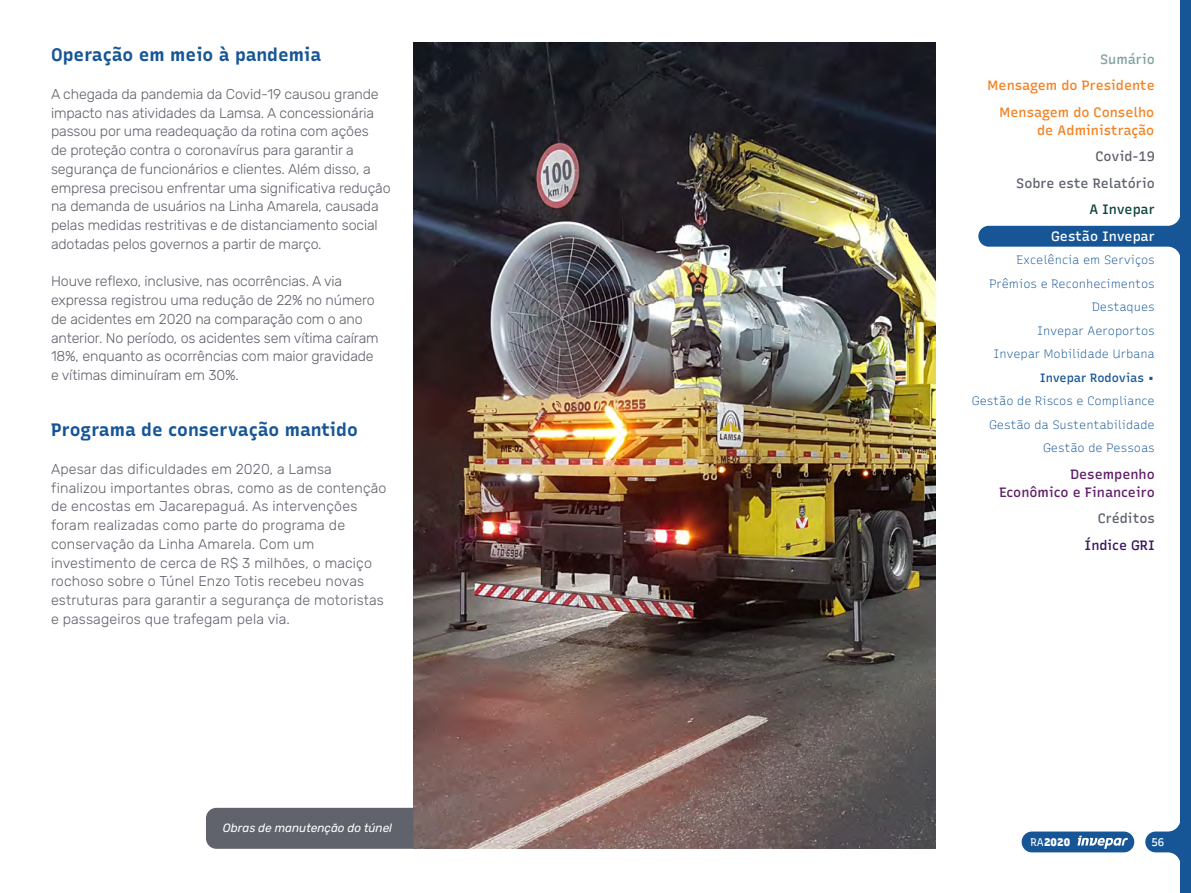
<style>
.page{position:relative;width:1191px;height:893px;background:#fff}
.page>*{position:absolute;margin:0;border:0;box-sizing:border-box;transform-origin:0 0}
.t1{font:300 18px "Recursive Sans Linear";color:#165696}
.t2{font:300 14.25px/18.8px "Rubik";letter-spacing:-.01em;color:#60636c}
.t3{font:300 14.25px/18.8px "Rubik";letter-spacing:.01em;color:#60636c}
.t4{font:300 13.5px/26.5px "Recursive Sans Linear";color:#f48222;text-align:right}
.t5{font:300 13.5px/26.5px "Recursive Sans Linear";color:#60636c;text-align:right}
.t6{font:300 13.5px/18px "Recursive Sans Linear";color:#601e69;text-align:right}
.t7{font:300 13.5px "Recursive Sans Linear";color:#fff}
.t8{font:300 13.5px "Recursive Sans Linear";color:#361461}
.t9{font:300 13.5px "Recursive Sans Linear";letter-spacing:-.005em;color:#0b433a}
.t10{font:300 13.5px "Recursive Sans Linear";color:#80a19c}
.t11{font:300 12px/23.5px "Recursive Sans Linear";color:#165696;text-align:right}
.t12{font:italic 300 12px "Rubik";color:#fff}
.t13{font:300 10.95px "Recursive Sans Linear";letter-spacing:.01em;color:#fff}
</style>
<div class="page">
<div style="left:1180px;top:0;width:11px;height:893px;background:#165696"></div>
<div style="left:1021px;top:831px;width:113px;height:21px;background:#165696;border-radius:10px"></div>
<svg style="left:1077px;top:836px;width:51px;height:13px"></svg>
<svg style="left:1145px;top:823px;width:35px;height:38px"></svg>
<svg style="left:978px;top:217px;width:202px;height:39px"></svg>
<img style="left:413px;top:43px;width:522px;height:806px">
<div style="left:206px;top:808px;width:207px;height:41px;background:#60636c"></div>
<p class="t1" style="left:51px;top:41px;width:272px">Operação em meio à pandemia</p>
<p class="t2" style="left:51px;top:85px;width:341px">A chegada da pandemia da Covid-19 causou grande impacto nas atividades da Lamsa. A concessionária passou por uma readequação da rotina com ações<br>de proteção contra o coronavírus para garantir a segurança de funcionários e clientes. Além disso, a empresa precisou enfrentar uma significativa redução na demanda de usuários na Linha Amarela, causada pelas medidas restritivas e de distanciamento social adotadas pelos governos a partir de março.</p>
<p class="t2" style="left:51px;top:272px;width:329px">Houve reflexo, inclusive, nas ocorrências. A via expressa registrou uma redução de 22% no número de acidentes em 2020 na comparação com o ano anterior. No período, os acidentes sem vítima caíram 18%, enquanto as ocorrências com maior gravidade e vítimas diminuíram em 30%.</p>
<p class="t1" style="left:51px;top:416px;width:308px">Programa de conservação mantido</p>
<p class="t3" style="left:51px;top:460px;width:337px">Apesar das dificuldades em 2020, a Lamsa finalizou importantes obras, como as de contenção de encostas em Jacarepaguá. As intervenções foram realizadas como parte do programa de conservação da Linha Amarela. Com um investimento de cerca de R$ 3 milhões, o maciço rochoso sobre o Túnel Enzo Totis recebeu novas estruturas para garantir a segurança de motoristas e passageiros que trafegam pela via.</p>
<p class="t12" style="left:223px;top:821px;width:171px">Obras de manutenção do túnel</p>
<p class="t10" style="left:1100px;top:49px;width:56px">Sumário</p>
<p class="t4" style="left:987px;top:72px;width:169px">Mensagem do Presidente<br>Mensagem do Conselho</p>
<p class="t4" style="left:1037px;top:116px;width:119px">de Administração</p>
<p class="t5" style="left:1016px;top:143px;width:140px">Covid-19<br>Sobre este Relatório</p>
<p class="t9" style="left:1089px;top:199px;width:67px">A Invepar</p>
<p class="t7" style="left:1051px;top:226px;width:105px">Gestão Invepar</p>
<p class="t11" style="left:972px;top:248px;width:184px">Excelência em Serviços<br>Prêmios e Reconhecimentos<br>Destaques<br>Invepar Aeroportos<br>Invepar Mobilidade Urbana<br>Invepar Rodovias •<br>Gestão de Riscos e Compliance<br>Gestão da Sustentabilidade<br>Gestão de Pessoas</p>
<p class="t6" style="left:999px;top:465px;width:157px">Desempenho<br>Econômico e Financeiro</p>
<p class="t5" style="left:1097px;top:505px;width:58px">Créditos</p>
<p class="t8" style="left:1084px;top:535px;width:72px">Índice GRI</p>
<p class="t13" style="left:1030px;top:833px;width:41px">RA2020</p>
<p class="t13" style="left:1151px;top:833px;width:14px">56</p>
</div>
